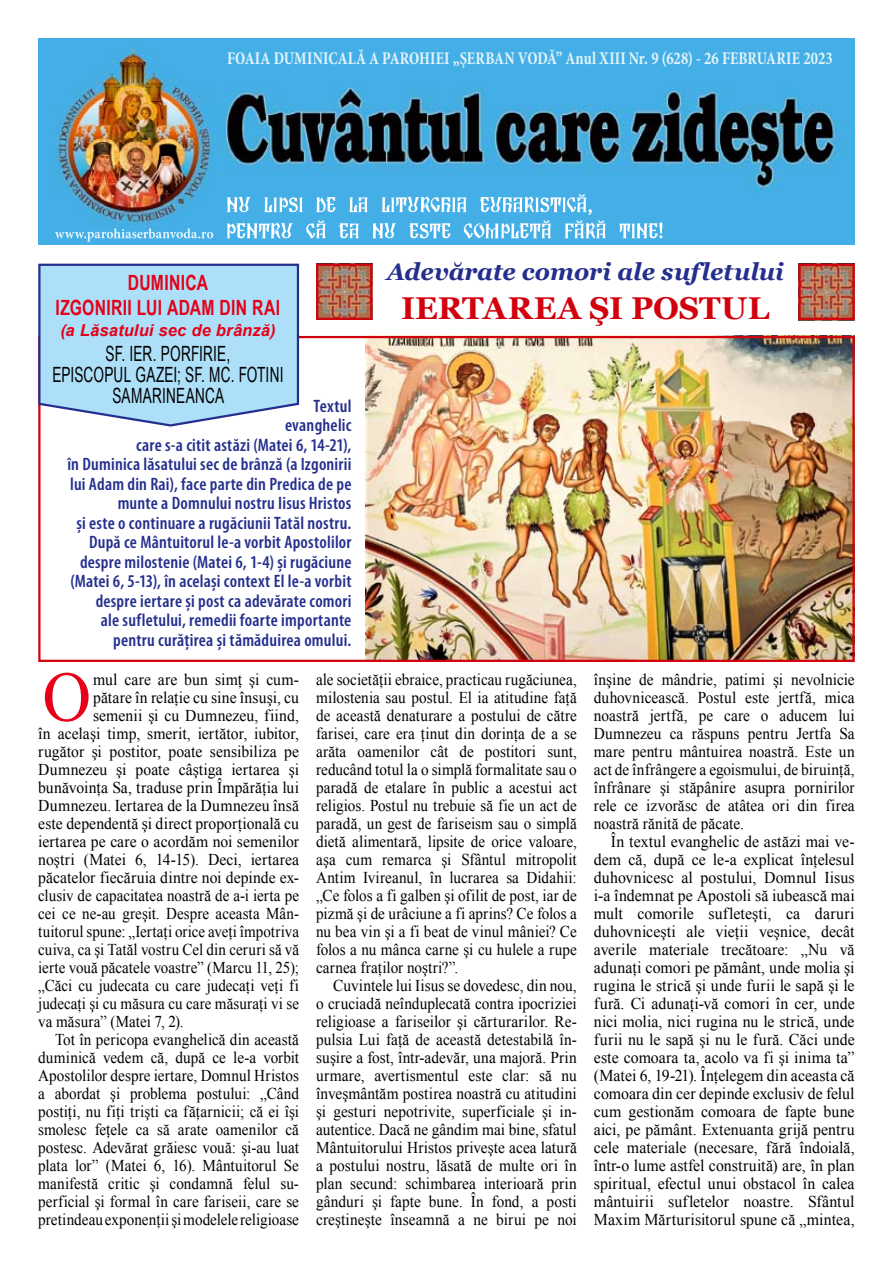
<style>
.page{position:relative;width:893px;height:1263px;background:#fff}
.page>*{position:absolute;margin:0;border:0;box-sizing:border-box;transform-origin:0 0}
.t1{font:70.8px "Times New Roman";color:#e60019;scale:.95 1}
.t2{font:700 31.5px "Georgia";color:#d1010e}
.t3{font:italic 700 24px "Georgia";letter-spacing:-.005em;color:#242f8d}
.t4{font:21px/21px "Arial Narrow";letter-spacing:.01em;color:#000;text-align:center;scale:.79 1}
.t5{font:700 21px/25.2px "Arial Narrow";letter-spacing:.015em;color:#e60019;text-align:center;scale:.91 1}
.t6{font:600 condensed 18px/19.5px "Myriad Pro";letter-spacing:.015em;color:#242f8d;text-align:right}
.t7{font:700 condensed 18px "Minion Pro";letter-spacing:.01em;color:#e2f3fc;scale:.87 1}
.t8{font:16.5px/18px "Times New Roman";letter-spacing:.005em;color:#000;text-align:justify;scale:.92 1}
.t9{font:16.5px/18px "Times New Roman";letter-spacing:.005em;color:#000;text-align:justify;scale:.93 1}
.t10{font:16.5px/18px "Times New Roman";letter-spacing:.005em;color:#000;text-align:justify;scale:.96 1}
.t11{font:16.5px "Times New Roman";letter-spacing:.005em;color:#000;scale:.95 1}
.t12{font:16.5px "Times New Roman";letter-spacing:.005em;color:#000;scale:.91 1}
.t13{font:italic 700 16.5px "Arial";letter-spacing:.01em;color:#e60019}
</style>
<div class="page">
<img style="left:366px;top:339px;width:486px;height:320px">
<div style="left:38px;top:336px;width:817px;height:326px;border:2px solid #d1010e"></div>
<img style="left:38px;top:38px;width:817px;height:206px">
<svg style="left:55px;top:228px;width:158px;height:14px;background:#67beeb"></svg>
<svg style="left:227px;top:194px;width:435px;height:44px;background:#6ec0ec"></svg>
<img style="left:319px;top:267px;width:50px;height:50px">
<div style="left:316px;top:264px;width:56px;height:56px;border:2px solid #d1010e"></div>
<img style="left:801px;top:267px;width:51px;height:50px">
<div style="left:798px;top:264px;width:57px;height:56px;border:2px solid #d1010e"></div>
<svg style="left:38px;top:263px;width:262px;height:165px;background:#add9f3"></svg>
<p class="t7" style="left:227px;top:47px;width:698px">FOAIA DUMINICALĂ A PAROHIEI „ŞERBAN VODĂ” Anul XIII Nr. 9 (628) - 26 FEBRUARIE 2023</p>
<p class="t5" style="left:56px;top:269px;width:248px">DUMINICA<br>IZGONIRII LUI ADAM DIN RAI</p>
<p class="t13" style="left:60px;top:319px;width:217px">(a Lăsatului sec de brânză)</p>
<p class="t4" style="left:52px;top:342px;width:291px">SF. IER. PORFIRIE,<br>EPISCOPUL GAZEI; SF. MC. FOTINI<br>SAMARINEANCA</p>
<p class="t6" style="left:67px;top:396px;width:286px">Textul<br>evanghelic<br>care s-a citit astăzi (Matei 6, 14-21),<br>în Duminica lăsatului sec de brânză (a Izgonirii lui Adam din Rai), face parte din Predica de pe munte a Domnului nostru Iisus Hristos<br>și este o continuare a rugăciunii Tatăl nostru.<br>După ce Mântuitorul le-a vorbit Apostolilor despre milostenie (Matei 6, 1-4) și rugăciune (Matei 6, 5-13), în același context El le-a vorbit despre iertare și post ca adevărate comori<br>ale sufletului, remedii foarte importante pentru curățirea și tămăduirea omului.</p>
<h3 class="t3" style="left:387px;top:258px;width:399px">Adevărate comori ale sufletului</h3>
<h2 class="t2" style="left:401px;top:290px;width:370px">IERTAREA ŞI POSTUL</h2>
<h1 class="t1" style="left:43px;top:649px;width:53px">O</h1>
<p class="t11" style="left:93px;top:668px;width:218px">mul care are bun simţ şi cum-</p>
<p class="t11" style="left:93px;top:686px;width:218px">pătare în relaţie cu sine însuşi, cu</p>
<p class="t11" style="left:93px;top:704px;width:218px">semenii şi cu Dumnezeu, fiind,</p>
<p class="t11" style="left:38px;top:722px;width:276px">în acelaşi timp, smerit, iertător, iubitor,</p>
<p class="t11" style="left:38px;top:740px;width:276px">rugător şi postitor, poate sensibiliza pe</p>
<p class="t11" style="left:38px;top:758px;width:276px">Dumnezeu şi poate câştiga iertarea şi</p>
<p class="t11" style="left:38px;top:776px;width:276px">bunăvoinţa Sa, traduse prin Împărăţia lui</p>
<p class="t11" style="left:38px;top:794px;width:276px">Dumnezeu. Iertarea de la Dumnezeu însă</p>
<p class="t11" style="left:38px;top:812px;width:276px">este dependentă şi direct proporţională cu</p>
<p class="t11" style="left:38px;top:830px;width:276px">iertarea pe care o acordăm noi semenilor</p>
<p class="t11" style="left:38px;top:848px;width:276px">noştri (Matei 6, 14-15). Deci, iertarea</p>
<p class="t11" style="left:38px;top:866px;width:276px">păcatelor fiecăruia dintre noi depinde ex-</p>
<p class="t12" style="left:38px;top:884px;width:288px">clusiv de capacitatea noastră de a-i ierta pe</p>
<p class="t12" style="left:38px;top:902px;width:288px">cei ce ne-au greşit. Despre aceasta Mân-</p>
<p class="t12" style="left:38px;top:920px;width:288px">tuitorul spune: „Iertaţi orice aveţi împotriva</p>
<p class="t12" style="left:38px;top:938px;width:288px">cuiva, ca şi Tatăl vostru Cel din ceruri să vă</p>
<p class="t12" style="left:38px;top:956px;width:288px">ierte vouă păcatele voastre” (Marcu 11, 25);</p>
<p class="t12" style="left:38px;top:974px;width:288px">„Căci cu judecata cu care judecaţi veţi fi</p>
<p class="t12" style="left:38px;top:992px;width:288px">judecaţi şi cu măsura cu care măsuraţi vi se</p>
<p class="t12" style="left:38px;top:1010px;width:161px">va măsura” (Matei 7, 2).</p>
<p class="t8" style="left:55px;top:1030px;width:266px">Tot în pericopa evanghelică din această</p>
<p class="t8" style="left:38px;top:1048px;width:285px">duminică vedem că, după ce le-a vorbit</p>
<p class="t8" style="left:38px;top:1066px;width:285px">Apostolilor despre iertare, Domnul Hristos</p>
<p class="t8" style="left:38px;top:1084px;width:285px">a abordat şi problema postului: „Când</p>
<p class="t8" style="left:38px;top:1102px;width:285px">postiţi, nu fiţi trişti ca făţarnicii; că ei îşi</p>
<p class="t8" style="left:38px;top:1120px;width:285px">smolesc feţele ca să arate oamenilor că</p>
<p class="t8" style="left:38px;top:1138px;width:285px">postesc. Adevărat grăiesc vouă: şi-au luat</p>
<p class="t8" style="left:38px;top:1156px;width:285px">plata lor” (Matei 6, 16). Mântuitorul Se</p>
<p class="t8" style="left:38px;top:1174px;width:285px">manifestă critic şi condamnă felul su-</p>
<p class="t8" style="left:38px;top:1192px;width:285px">perficial şi formal în care fariseii, care se</p>
<p class="t8" style="left:38px;top:1210px;width:285px">pretindeau exponenţii şi modelele religioase</p>
<p class="t8" style="left:316px;top:670px;width:285px">ale societăţii ebraice, practicau rugăciunea, milostenia sau postul. El ia atitudine faţă de această denaturare a postului de către farisei, care era ţinut din dorinţa de a se arăta oamenilor cât de postitori sunt, reducând totul la o simplă formalitate sau o paradă de etalare în public a acestui act religios. Postul nu trebuie să fie un act de paradă, un gest de fariseism sau o simplă dietă alimentară, lipsite de orice valoare, aşa cum remarca şi Sfântul mitropolit Antim Ivireanul, în lucrarea sa Didahii: „Ce folos a fi galben şi ofilit de post, iar de pizmă şi de urâciune a fi aprins? Ce folos a nu bea vin şi a fi beat de vinul mâniei? Ce folos a nu mânca carne şi cu hulele a rupe carnea fraţilor noştri?”.</p>
<p class="t9" style="left:316px;top:976px;width:282px;text-indent:17px">Cuvintele lui Iisus se dovedesc, din nou, o cruciadă neînduplecată contra ipocriziei religioase a fariseilor şi cărturarilor. Re&shy;pulsia Lui faţă de această detestabilă în&shy;suşire a fost, într-adevăr, una majoră. Prin urmare, avertismentul este clar: să nu înveşmântăm postirea noastră cu atitudini şi gesturi nepotrivite, superficiale şi in&shy;autentice. Dacă ne gândim mai bine, sfatul Mântuitorului Hristos priveşte acea latură a postului nostru, lăsată de multe ori în plan secund: schimbarea interioară prin gânduri şi fapte bune. În fond, a posti creştineşte înseamnă a ne birui pe noi</p>
<p class="t9" style="left:594px;top:670px;width:282px">înşine de mândrie, patimi şi nevolnicie duhovnicească. Postul este jertfă, mica noastră jertfă, pe care o aducem lui Dumnezeu ca răspuns pentru Jertfa Sa mare pentru mântuirea noastră. Este un act de înfrângere a egoismului, de biruinţă, înfrânare şi stăpânire asupra pornirilor rele ce izvorăsc de atâtea ori din firea noastră rănită de păcate.</p>
<p class="t10" style="left:594px;top:832px;width:273px;text-indent:17px">În textul evanghelic de astăzi mai ve&shy;dem că, după ce le-a explicat înţelesul duhovnicesc al postului, Domnul Iisus i‑a îndemnat pe Apostoli să iubească mai mult comorile sufleteşti, ca daruri duhovniceşti ale vieţii veşnice, decât averile materiale trecătoare: „Nu vă adunaţi comori pe pământ, unde molia şi rugina le strică şi unde furii le sapă şi le fură. Ci adunaţi-vă comori în cer, unde nici molia, nici rugina nu le strică, unde furii nu le sapă şi nu le fură. Căci unde este comoara ta, acolo va fi şi inima ta” (Matei 6, 19‑21). Înţelegem din aceasta că comoara din cer depinde exclusiv de felul cum gestionăm comoara de fapte bune aici, pe pământ. Extenuanta grijă pentru cele materiale (necesare, fără îndoială, într-o lume astfel construită) are, în plan spiritual, efectul unui obstacol în calea mântuirii sufletelor noastre. Sfântul Maxim Mărturisitorul spune că „mintea,</p>
</div>
